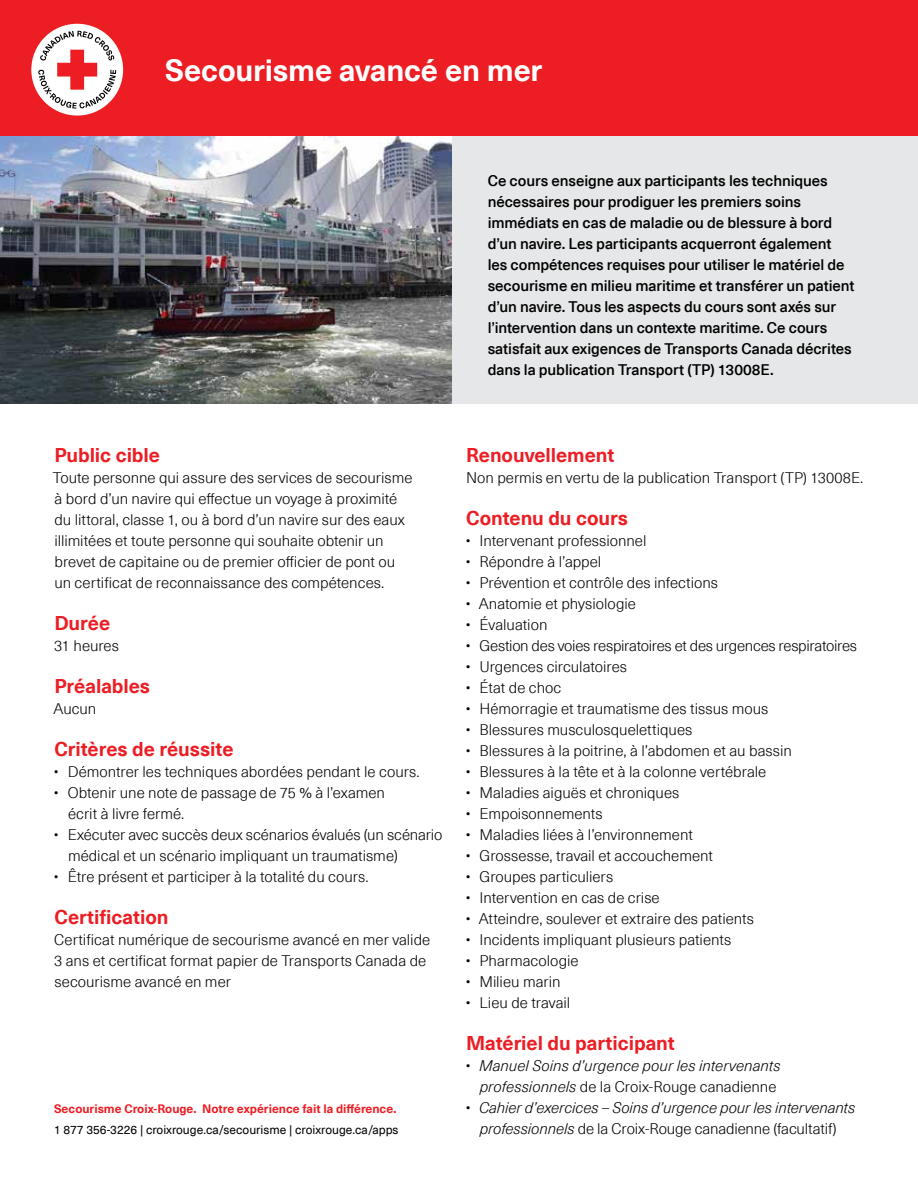
<style>
.page{position:relative;width:918px;height:1188px;background:#fff}
.page>*{position:absolute;margin:0;border:0;box-sizing:border-box;transform-origin:0 0}
.t1{font:700 30px "Neue Haas Unica Pro";letter-spacing:-.005em;color:#fff}
.t2{font:700 19.5px "Neue Haas Unica Pro";letter-spacing:-.005em;color:#ed1d24}
.t3{font:300 15px/21px "Neue Haas Unica Pro";color:#000}
.t4{font:500 15px/21px "Neue Haas Unica Pro";letter-spacing:-.005em;color:#000}
.t5{font:italic 300 15px/21px "Neue Haas Unica Pro";letter-spacing:-.005em;color:#000;text-align:right}
.t6{font:300 15px "Neue Haas Unica Pro";letter-spacing:-.02em;color:#000}
.t7{font:12px "Neue Haas Unica Pro";color:#000}
.t8{font:700 12px "Neue Haas Unica Pro";color:#ed1d24}
.s1{font-style:normal}
</style>
<div class="page">
<div style="left:0;top:0;width:918px;height:136px;background:#ed1d24"></div>
<div style="left:31px;top:24px;width:92px;height:92px;background:#fff;border-radius:50%"></div>
<svg style="left:38px;top:31px;width:78px;height:78px"></svg>
<img style="left:0;top:136px;width:452px;height:268px">
<div style="left:452px;top:136px;width:466px;height:268px;background:#e6e7e8"></div>
<h1 class="t1" style="left:165px;top:52px;width:379px">Secourisme avancé en mer</h1>
<p class="t4" style="left:488px;top:170px;width:369px">Ce cours enseigne aux participants les techniques nécessaires pour prodiguer les premiers soins immédiats en cas de maladie ou de blessure à bord d’un navire. Les participants acquerront également les compétences requises pour utiliser le matériel de secourisme en milieu maritime et transférer un patient d’un navire. Tous les aspects du cours sont axés sur l’intervention dans un contexte maritime. Ce cours satisfait aux exigences de Transports Canada décrites dans la publication Transport (TP) 13008E.</p>
<h2 class="t2" style="left:54px;top:443px;width:107px">Public cible</h2>
<p class="t3" style="left:53px;top:467px;width:361px">Toute personne qui assure des services de secourisme à bord d’un navire qui effectue un voyage à proximité du littoral, classe 1, ou à bord d’un navire sur des eaux illimitées et toute personne qui souhaite obtenir un brevet de capitaine ou de premier officier de pont ou un certificat de reconnaissance des compétences.</p>
<h2 class="t2" style="left:54px;top:611px;width:57px">Durée</h2>
<p class="t3" style="left:54px;top:635px;width:66px">31 heures</p>
<h2 class="t2" style="left:54px;top:674px;width:97px">Préalables</h2>
<p class="t3" style="left:54px;top:698px;width:44px">Aucun</p>
<h2 class="t2" style="left:54px;top:737px;width:181px">Critères de réussite</h2>
<p class="t3" style="left:54px;top:761px;width:367px">• Démontrer les techniques abordées pendant le cours.</p>
<p class="t3" style="left:68px;top:782px;width:319px;text-indent:-14px">• Obtenir une note de passage de 75 % à l’examen écrit à livre fermé.</p>
<p class="t3" style="left:68px;top:824px;width:376px;text-indent:-14px">• Exécuter avec succès deux scénarios évalués (un scénario médical et un scénario impliquant un traumatisme)</p>
<p class="t3" style="left:54px;top:866px;width:316px">• Être présent et participer à la totalité du cours.</p>
<h2 class="t2" style="left:54px;top:905px;width:116px">Certification</h2>
<p class="t3" style="left:54px;top:929px;width:378px">Certificat numérique de secourisme avancé en mer valide<br>3 ans et certificat format papier de Transports Canada de secourisme avancé en mer</p>
<p class="t8" style="left:54px;top:1101px;width:344px">Secourisme Croix-Rouge. Notre expérience fait la différence.</p>
<p class="t7" style="left:54px;top:1123px;width:346px">1 877 356-3226 | croixrouge.ca/secourisme | croixrouge.ca/apps</p>
<h2 class="t2" style="left:466px;top:443px;width:150px">Renouvellement</h2>
<p class="t3" style="left:466px;top:467px;width:399px">Non permis en vertu de la publication Transport (TP) 13008E.</p>
<h2 class="t2" style="left:466px;top:506px;width:163px">Contenu du cours</h2>
<p class="t3" style="left:466px;top:530px;width:182px">• Intervenant professionnel</p>
<p class="t3" style="left:466px;top:551px;width:137px">• Répondre à l’appel</p>
<p class="t3" style="left:466px;top:572px;width:254px">• Prévention et contrôle des infections</p>
<p class="t3" style="left:466px;top:593px;width:172px">• Anatomie et physiologie</p>
<p class="t3" style="left:466px;top:614px;width:83px">• Évaluation</p>
<p class="t6" style="left:466px;top:637px;width:393px">• Gestion des voies respiratoires et des urgences respiratoires</p>
<p class="t3" style="left:466px;top:656px;width:163px">• Urgences circulatoires</p>
<p class="t3" style="left:466px;top:677px;width:97px">• État de choc</p>
<p class="t3" style="left:466px;top:698px;width:304px">• Hémorragie et traumatisme des tissus mous</p>
<p class="t3" style="left:466px;top:719px;width:228px">• Blessures musculosquelettiques</p>
<p class="t3" style="left:466px;top:740px;width:328px">• Blessures à la poitrine, à l’abdomen et au bassin</p>
<p class="t3" style="left:466px;top:761px;width:302px">• Blessures à la tête et à la colonne vertébrale</p>
<p class="t3" style="left:466px;top:782px;width:215px">• Maladies aiguës et chroniques</p>
<p class="t3" style="left:466px;top:803px;width:139px">• Empoisonnements</p>
<p class="t3" style="left:466px;top:824px;width:229px">• Maladies liées à l’environnement</p>
<p class="t3" style="left:466px;top:845px;width:249px">• Grossesse, travail et accouchement</p>
<p class="t3" style="left:466px;top:866px;width:149px">• Groupes particuliers</p>
<p class="t3" style="left:466px;top:887px;width:196px">• Intervention en cas de crise</p>
<p class="t3" style="left:466px;top:908px;width:290px">• Atteindre, soulever et extraire des patients</p>
<p class="t3" style="left:466px;top:929px;width:267px">• Incidents impliquant plusieurs patients</p>
<p class="t3" style="left:466px;top:950px;width:114px">• Pharmacologie</p>
<p class="t3" style="left:466px;top:971px;width:96px">• Milieu marin</p>
<p class="t3" style="left:466px;top:992px;width:106px">• Lieu de travail</p>
<h2 class="t2" style="left:466px;top:1031px;width:210px">Matériel du participant</h2>
<p class="t5" style="left:466px;top:1055px;width:316px">• Manuel Soins d’urgence pour les intervenants professionnels <span class="s1">de la Croix-Rouge canadienne</span></p>
<p class="t5" style="left:466px;top:1097px;width:391px;text-align:center">• Cahier d’exercices – Soins d’urgence pour les intervenants professionnels <span class="s1">de la Croix-Rouge canadienne (facultatif)</span></p>
</div>
